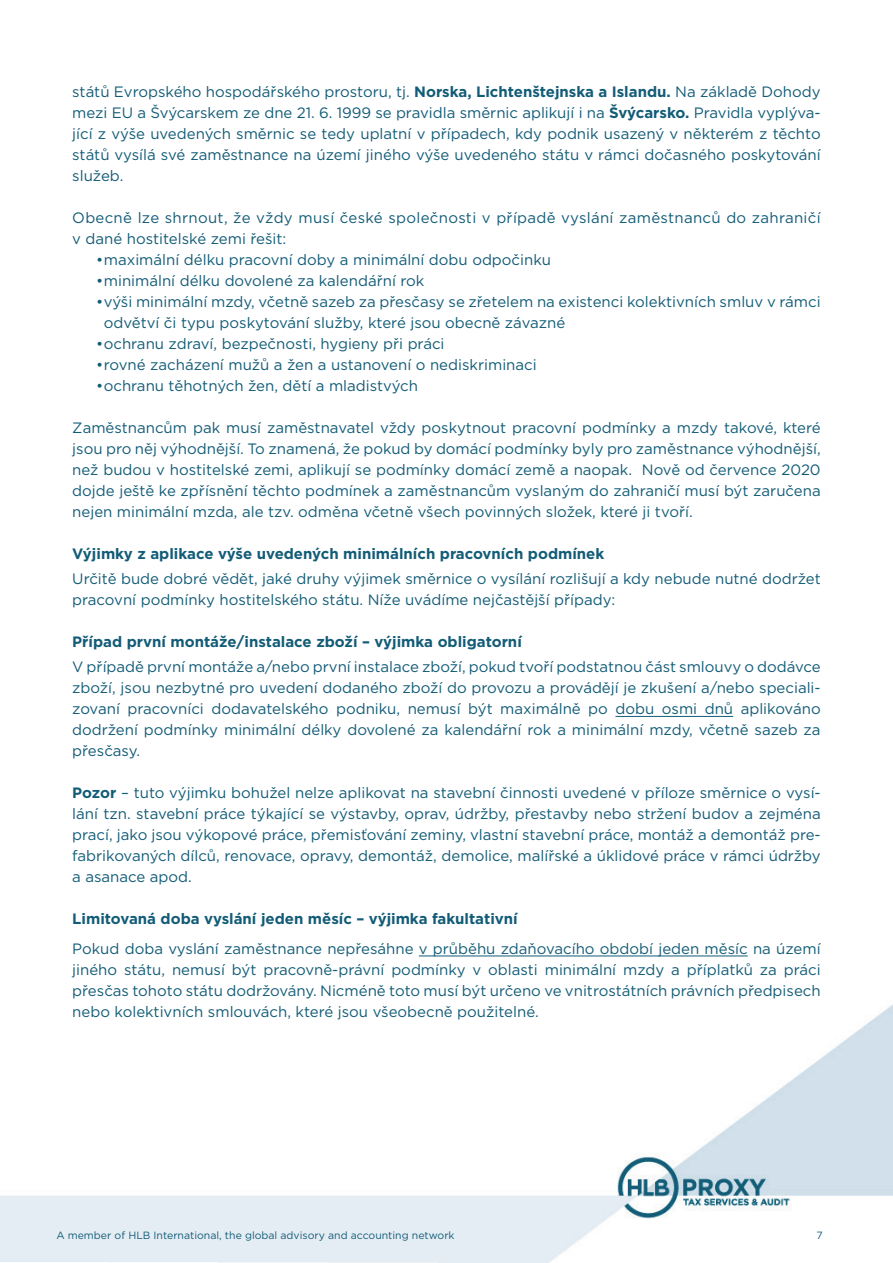
<style>
.page{position:relative;width:893px;height:1263px;background:#fff}
.page>*{position:absolute;margin:0;border:0;box-sizing:border-box;transform-origin:0 0}
.t1{font:15px/21px "Gotham";color:#135c77;text-align:justify}
.t2{font:700 15px "Gotham";color:#135c77}
.t3{font:15px/21px "Gotham";letter-spacing:.02em;color:#135c77}
.t4{font:10.5px "Gotham";color:#135c77}
.s1{font-weight:700}
</style>
<div class="page">
<img style="left:0;top:1004px;width:893px;height:259px">
<hr style="left:615px;top:716px;width:118px;height:1px;background:#135c77">
<hr style="left:419px;top:956px;width:329px;height:1px;background:#135c77">
<p class="t1" style="left:72px;top:81px;width:750px">států Evropského hospodářského prostoru, tj. <span class="s1">Norska, Lichtenštejnska a Islandu.</span> Na základě Dohody mezi EU a Švýcarskem ze dne 21. 6. 1999 se pravidla směrnic aplikují i na <span class="s1">Švýcarsko.</span> Pravidla vyplýva&shy;jící z výše uvedených směrnic se tedy uplatní v případech, kdy podnik usazený v některém z těchto států vysílá své zaměstnance na území jiného výše uvedeného státu v rámci dočasného poskytování služeb.</p>
<p class="t3" style="left:72px;top:207px;width:750px">Obecně lze shrnout, že vždy musí české společnosti v případě vyslání zaměstnanců do zahraničí v dané hostitelské zemi řešit:</p>
<p class="t1" style="left:96px;top:249px;width:456px">•maximální délku pracovní doby a minimální dobu odpočinku</p>
<p class="t1" style="left:96px;top:270px;width:330px">•minimální délku dovolené za kalendářní rok</p>
<p class="t1" style="left:104px;top:291px;width:718px;text-indent:-8px">•výši minimální mzdy, včetně sazeb za přesčasy se zřetelem na existenci kolektivních smluv v rámci odvětví či typu poskytování služby, které jsou obecně závazné</p>
<p class="t1" style="left:96px;top:333px;width:350px">•ochranu zdraví, bezpečnosti, hygieny při práci</p>
<p class="t1" style="left:96px;top:354px;width:442px">•rovné zacházení mužů a žen a ustanovení o nediskriminaci</p>
<p class="t1" style="left:96px;top:375px;width:323px">•ochranu těhotných žen, dětí a mladistvých</p>
<p class="t1" style="left:72px;top:417px;width:750px">Zaměstnancům pak musí zaměstnavatel vždy poskytnout pracovní podmínky a mzdy takové, které jsou pro něj výhodnější. To znamená, že pokud by domácí podmínky byly pro zaměstnance výhodnější, než budou v hostitelské zemi, aplikují se podmínky domácí země a naopak. Nově od července 2020 dojde ještě ke zpřísnění těchto podmínek a zaměstnancům vyslaným do zahraničí musí být zaručena nejen minimální mzda, ale tzv. odměna včetně všech povinných složek, které ji tvoří.</p>
<p class="t2" style="left:72px;top:544px;width:533px">Výjimky z aplikace výše uvedených minimálních pracovních podmínek</p>
<p class="t1" style="left:72px;top:568px;width:750px">Určitě bude dobré vědět, jaké druhy výjimek směrnice o vysílání rozlišují a kdy nebude nutné dodržet pracovní podmínky hostitelského státu. Níže uvádíme nejčastější případy:</p>
<p class="t2" style="left:72px;top:632px;width:451px">Případ první montáže/instalace zboží – výjimka obligatorní</p>
<p class="t1" style="left:72px;top:656px;width:750px">V případě první montáže a/nebo první instalace zboží, pokud tvoří podstatnou část smlouvy o dodávce zboží, jsou nezbytné pro uvedení dodaného zboží do provozu a provádějí je zkušení a/nebo speciali&shy;zovaní pracovníci dodavatelského podniku, nemusí být maximálně po dobu osmi dnů aplikováno dodržení podmínky minimální délky dovolené za kalendářní rok a minimální mzdy, včetně sazeb za přesčasy.</p>
<p class="t1" style="left:72px;top:782px;width:750px"><span class="s1">Pozor</span> – tuto výjimku bohužel nelze aplikovat na stavební činnosti uvedené v příloze směrnice o vysí&shy;lání tzn. stavební práce týkající se výstavby, oprav, údržby, přestavby nebo stržení budov a zejména prací, jako jsou výkopové práce, přemisťování zeminy, vlastní stavební práce, montáž a demontáž pre&shy;fabrikovaných dílců, renovace, opravy, demontáž, demolice, malířské a úklidové práce v rámci údržby a asanace apod.</p>
<p class="t2" style="left:72px;top:909px;width:447px">Limitovaná doba vyslání jeden měsíc – výjimka fakultativní</p>
<p class="t1" style="left:72px;top:938px;width:750px">Pokud doba vyslání zaměstnance nepřesáhne v průběhu zdaňovacího období jeden měsíc na území jiného státu, nemusí být pracovně-právní podmínky v oblasti minimální mzdy a příplatků za práci přesčas tohoto státu dodržovány. Nicméně toto musí být určeno ve vnitrostátních právních předpisech nebo kolektivních smlouvách, které jsou všeobecně použitelné.</p>
<p class="t4" style="left:56px;top:1228px;width:400px">A member of HLB International, the global advisory and accounting network</p>
<p class="t4" style="left:816px;top:1228px;width:8px">7</p>
</div>
